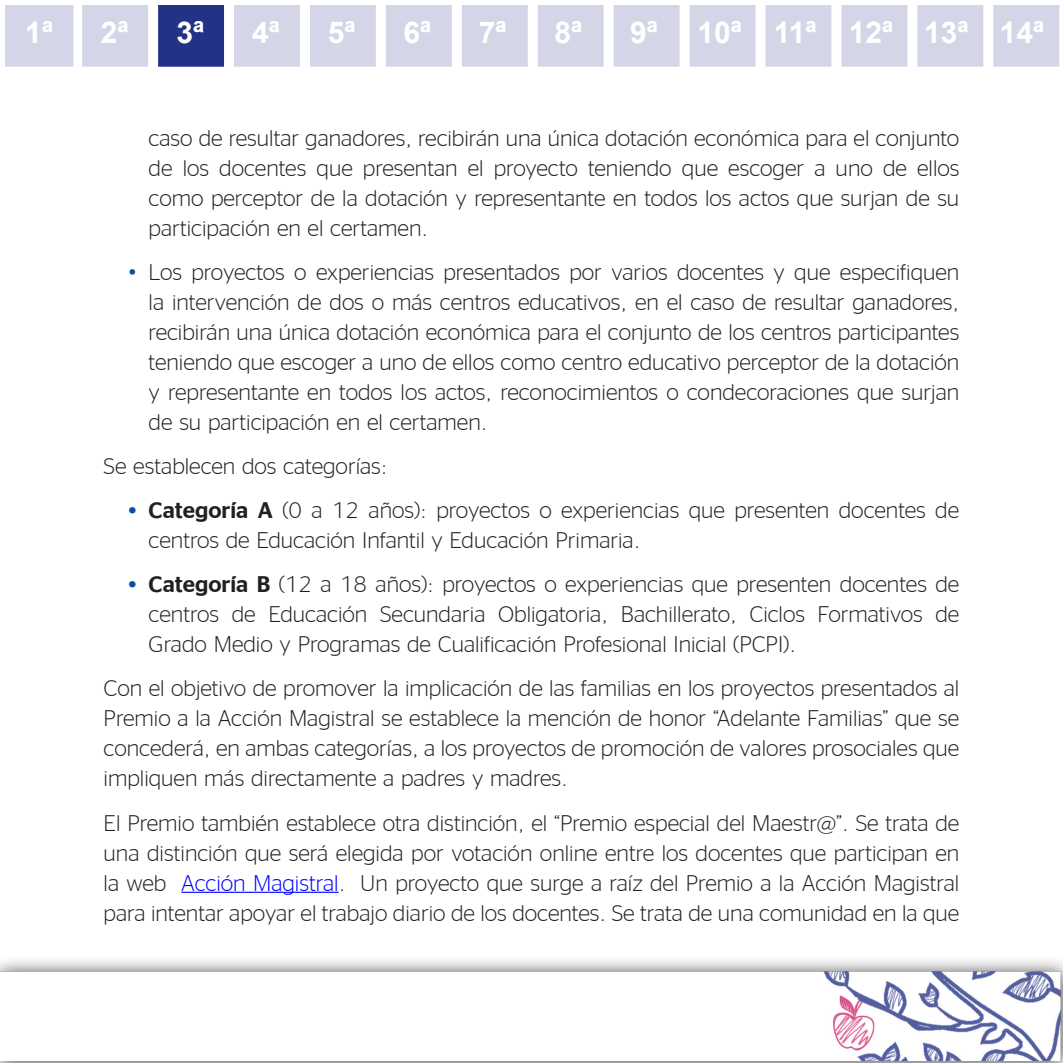
<style>
.page{position:relative;width:1063px;height:1063px;background:#fff}
.page>*{position:absolute;margin:0;border:0;box-sizing:border-box;transform-origin:0 0}
.t1{font:700 30px "Arial";color:#fff}
.Viñetas_-_dentro{font:300 22.5px/30px "BBVA Office";color:#231f20;text-align:justify}
.Cuerpo{font:300 22.5px/30px "BBVA Office";color:#231f20;text-align:justify}
.s1{font-family:"Arial";font-weight:400;color:#094fa4}
.s2{font-family:"Arial";font-weight:700;color:#094fa4}
.s3{font-style:inherit}
.s4{color:#00f}
</style>
<div class="page">
<hr style="left:181px;top:892px;width:158px;height:1px;background:#00f">
<div style="left:77px;top:0;width:76px;height:72px;background:#d4d6e7;border:5px solid #fff"></div>
<div style="left:156px;top:3px;width:71px;height:66px;background:#243286"></div>
<div style="left:153px;top:0;width:76px;height:72px;border:5px solid #fff"></div>
<div style="left:229px;top:0;width:76px;height:72px;background:#d4d6e7;border:5px solid #fff"></div>
<div style="left:0;top:0;width:78px;height:72px;background:#d4d6e7;border:5px solid #fff"></div>
<div style="left:305px;top:0;width:76px;height:72px;background:#d4d6e7;border:5px solid #fff"></div>
<div style="left:381px;top:0;width:76px;height:72px;background:#d4d6e7;border:5px solid #fff"></div>
<div style="left:457px;top:0;width:76px;height:72px;background:#d4d6e7;border:5px solid #fff"></div>
<div style="left:533px;top:0;width:76px;height:72px;background:#d4d6e7;border:5px solid #fff"></div>
<div style="left:609px;top:0;width:76px;height:72px;background:#d4d6e7;border:5px solid #fff"></div>
<div style="left:685px;top:0;width:76px;height:72px;background:#d4d6e7;border:5px solid #fff"></div>
<div style="left:761px;top:0;width:75px;height:72px;background:#d4d6e7;border:5px solid #fff"></div>
<div style="left:836px;top:0;width:76px;height:72px;background:#d4d6e7;border:5px solid #fff"></div>
<div style="left:912px;top:0;width:76px;height:72px;background:#d4d6e7;border:5px solid #fff"></div>
<div style="left:988px;top:0;width:75px;height:72px;background:#d4d6e7;border:5px solid #fff"></div>
<img style="left:0;top:960px;width:1063px;height:103px">
<p class="t1" style="left:25px;top:13px;width:29px">1ª</p>
<p class="t1" style="left:101px;top:13px;width:29px">2ª</p>
<p class="t1" style="left:177px;top:13px;width:29px">3ª</p>
<p class="t1" style="left:252px;top:13px;width:29px">4ª</p>
<p class="t1" style="left:328px;top:13px;width:29px">5ª</p>
<p class="t1" style="left:403px;top:13px;width:29px">6ª</p>
<p class="t1" style="left:479px;top:13px;width:29px">7ª</p>
<p class="t1" style="left:555px;top:13px;width:29px">8ª</p>
<p class="t1" style="left:630px;top:13px;width:29px">9ª</p>
<p class="t1" style="left:697px;top:13px;width:46px">10ª</p>
<p class="t1" style="left:774px;top:13px;width:44px">11ª</p>
<p class="t1" style="left:849px;top:13px;width:46px">12ª</p>
<p class="t1" style="left:924px;top:13px;width:46px">13ª</p>
<p class="t1" style="left:1000px;top:13px;width:46px">14ª</p>
<p class="Viñetas_-_dentro" style="left:149px;top:122px;width:812px">caso de resultar ganadores, recibirán una única dotación económica para el conjunto de los docentes que presentan el proyecto teniendo que escoger a uno de ellos como perceptor de la dotación y representante en todos los actos que surjan de su participación en el certamen.</p>
<p class="Viñetas_-_dentro" style="left:149px;top:257px;width:812px;text-indent:-20px"><span class="s1">•</span> Los proyectos o experiencias presentados por varios docentes y que especifiquen la intervención de dos o más centros educativos, en el caso de resultar ganadores, recibirán una única dotación económica para el conjunto de los centros participantes teniendo que escoger a uno de ellos como centro educativo perceptor de la dotación y representante en todos los actos, reconocimientos o condecoraciones que surjan de su participación en el certamen.</p>
<p class="Cuerpo" style="left:104px;top:451px;width:286px">Se establecen dos categorías:</p>
<p class="Viñetas_-_dentro" style="left:149px;top:495px;width:812px;text-indent:-20px"><span class="s2">•</span> <span class="s3">Categoría A</span> (0 a 12 años): proyectos o experiencias que presenten docentes de centros de Educación Infantil y Educación Primaria.</p>
<p class="Viñetas_-_dentro" style="left:149px;top:569px;width:812px;text-indent:-20px"><span class="s2">•</span> <span class="s3">Categoría B</span> (12 a 18 años): proyectos o experiencias que presenten docentes de centros de Educación Secundaria Obligatoria, Bachillerato, Ciclos Formativos de Grado Medio y Programas de Cualificación Profesional Inicial (PCPI).</p>
<p class="Cuerpo" style="left:104px;top:673px;width:857px">Con el objetivo de promover la implicación de las familias en los proyectos presentados al Premio a la Acción Magistral se establece la mención de honor “Adelante Familias” que se concederá, en ambas categorías, a los proyectos de promoción de valores prosociales que impliquen más directamente a padres y madres.</p>
<p class="Cuerpo" style="left:104px;top:807px;width:857px">El Premio también establece otra distinción, el “Premio especial del Maestr@”. Se trata de una distinción que será elegida por votación online entre los docentes que participan en la web <span class="s4">Acción Magistral</span>. Un proyecto que surge a raíz del Premio a la Acción Magistral para intentar apoyar el trabajo diario de los docentes. Se trata de una comunidad en la que</p>
</div>
